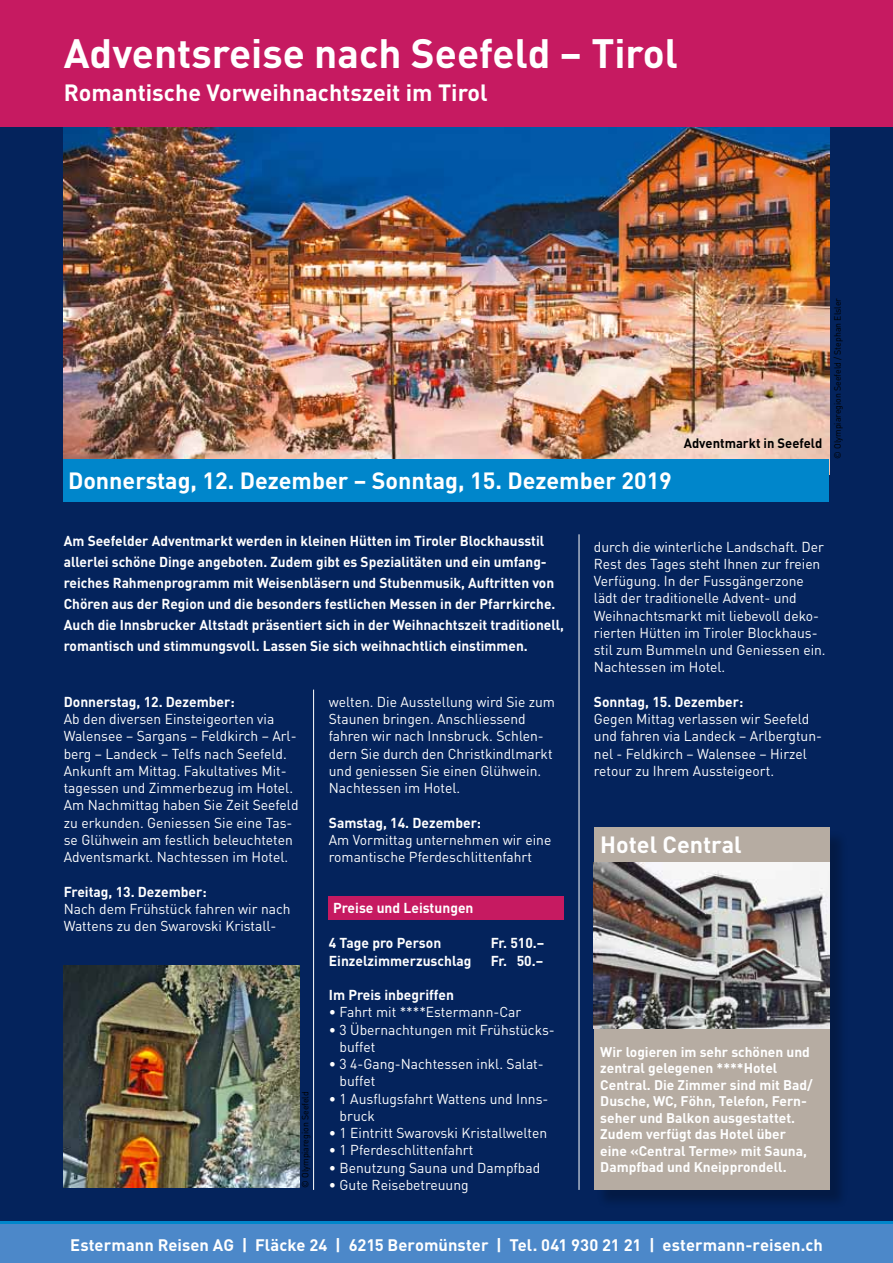
<style>
.page{position:relative;width:893px;height:1263px;background:#fff}
.page>*{position:absolute;margin:0;border:0;box-sizing:border-box;transform-origin:0 0}
.t1{font:700 40.5px "DIN";color:#fff}
.t2{font:700 23.25px "DIN";color:#fff}
.t3{font:700 16.5px "DIN";letter-spacing:.005em;color:#fff}
.t4{font:14.25px/17.2px "DIN";color:#fff}
.t5{font:700 14.25px/21px "DIN";color:#fff;scale:.96 1}
.t6{font:700 14.25px "DIN";color:#fff}
.t7{font:700 13.8px/16.5px "DIN";color:#fff}
.t8{font:700 13.5px "DIN";color:#000;scale:.96 1}
.t9{font:9px "DIN";color:#000}
</style>
<div class="page">
<div style="left:0;top:0;width:893px;height:128px;background:#c61a61"></div>
<div style="left:0;top:1221px;width:893px;height:42px;background:#0086cb"></div>
<div style="left:0;top:128px;width:893px;height:1093px;background:#04235c"></div>
<img style="left:64px;top:128px;width:765px;height:331px">
<div style="left:64px;top:459px;width:765px;height:43px;background:#0086cb"></div>
<hr style="left:579px;top:534px;width:1px;height:656px;background:#fff">
<hr style="left:313px;top:690px;width:1px;height:500px;background:#fff">
<div style="left:329px;top:897px;width:235px;height:23px;background:#c61a61"></div>
<div style="left:596px;top:830px;width:252px;height:378px;background:#000;opacity:.25"></div>
<div style="left:594px;top:828px;width:235px;height:362px;background:#b6aca2"></div>
<img style="left:594px;top:862px;width:235px;height:166px">
<img style="left:64px;top:966px;width:235px;height:222px">
<div style="left:0;top:1224px;width:893px;height:39px;background:#4c88c9"></div>
<h1 class="t1" style="left:64px;top:27px;width:616px">Adventsreise nach Seefeld – Tirol</h1>
<h2 class="t2" style="left:64px;top:77px;width:425px">Romantische Vorweihnachtszeit im Tirol</h2>
<h2 class="t2" style="left:68px;top:465px;width:605px">Donnerstag, 12. Dezember – Sonntag, 15. Dezember 2019</h2>
<p class="t8" style="left:684px;top:434px;width:146px">Adventmarkt in Seefeld</p>
<p class="t9" style="left:832px;top:459px;width:162px;rotate:-90deg">© Olympiaregion Seefeld / Stephan Elsler</p>
<p class="t5" style="left:64px;top:530px;width:523px">Am Seefelder Adventmarkt werden in kleinen Hütten im Tiroler Blockhausstil allerlei schöne Dinge angeboten. Zudem gibt es Spezialitäten und ein umfang&shy;reiches Rahmenprogramm mit Weisenbläsern und Stubenmusik, Auftritten von Chören aus der Region und die besonders festlichen Messen in der Pfarrkirche.<br>Auch die Innsbrucker Altstadt präsentiert sich in der Weihnachtszeit traditionell, romantisch und stimmungsvoll. Lassen Sie sich weihnachtlich einstimmen.</p>
<p class="t4" style="left:594px;top:537px;width:233px">durch die winterliche Landschaft. Der Rest des Tages steht Ihnen zur freien Verfügung. In der Fussgängerzone lädt der traditionelle Advent- und Weihnachtsmarkt mit liebevoll deko&shy;rierten Hütten im Tiroler Blockhaus&shy;stil zum Bummeln und Geniessen ein.<br>Nachtessen im Hotel.</p>
<p class="t6" style="left:594px;top:692px;width:151px">Sonntag, 15. Dezember:</p>
<p class="t4" style="left:594px;top:710px;width:230px">Gegen Mittag verlassen wir Seefeld und fahren via Landeck – Arlbergtun&shy;nel - Feldkirch – Walensee – Hirzel retour zu Ihrem Aussteigeort.</p>
<p class="t4" style="left:329px;top:693px;width:228px">welten. Die Ausstellung wird Sie zum<br>Staunen bringen. Anschliessend fahren wir nach Innsbruck. Schlen&shy;dern Sie durch den Christkindlmarkt und geniessen Sie einen Glühwein.<br>Nachtessen im Hotel.</p>
<p class="t6" style="left:329px;top:813px;width:154px">Samstag, 14. Dezember:</p>
<p class="t4" style="left:329px;top:831px;width:224px">Am Vormittag unternehmen wir eine romantische Pferdeschlittenfahrt</p>
<h2 class="t2" style="left:600px;top:829px;width:143px">Hotel Central</h2>
<p class="t6" style="left:64px;top:692px;width:172px">Donnerstag, 12. Dezember:</p>
<p class="t4" style="left:64px;top:710px;width:236px">Ab den diversen Einsteigeorten via Walensee – Sargans – Feldkirch – Arl&shy;berg – Landeck – Telfs nach Seefeld.<br>Ankunft am Mittag. Fakultatives Mit&shy;tagessen und Zimmerbezug im Hotel.<br>Am Nachmittag haben Sie Zeit Seefeld zu erkunden. Geniessen Sie eine Tas&shy;se Glühwein am festlich beleuchteten Adventsmarkt. Nachtessen im Hotel.</p>
<p class="t6" style="left:64px;top:882px;width:144px">Freitag, 13. Dezember:</p>
<p class="t4" style="left:64px;top:900px;width:228px">Nach dem Frühstück fahren wir nach<br>Wattens zu den Swarovski Kristall-</p>
<p class="t6" style="left:333px;top:898px;width:142px">Preise und Leistungen</p>
<p class="t9" style="left:300px;top:1188px;width:98px;rotate:-90deg">© Olympiaregion Seefeld</p>
<p class="t6" style="left:329px;top:934px;width:114px">4 Tage pro Person</p>
<p class="t6" style="left:491px;top:934px;width:55px">Fr. 510.–</p>
<p class="t6" style="left:329px;top:951px;width:144px">Einzelzimmerzuschlag</p>
<p class="t6" style="left:491px;top:951px;width:54px">Fr. 50.–</p>
<p class="t6" style="left:329px;top:986px;width:127px">Im Preis inbegriffen</p>
<p class="t4" style="left:329px;top:1003px;width:194px">• Fahrt mit ****Estermann-Car</p>
<p class="t4" style="left:340px;top:1021px;width:217px;text-indent:-11px">• 3 Übernachtungen mit Frühstücks&shy;buffet</p>
<p class="t4" style="left:340px;top:1055px;width:206px;text-indent:-11px">• 3 4-Gang-Nachtessen inkl. Salat&shy;buffet</p>
<p class="t4" style="left:340px;top:1090px;width:210px;text-indent:-11px">• 1 Ausflugsfahrt Wattens und Inns&shy;bruck</p>
<p class="t4" style="left:329px;top:1124px;width:220px">• 1 Eintritt Swarovski Kristallwelten</p>
<p class="t4" style="left:329px;top:1141px;width:146px">• 1 Pferdeschlittenfahrt</p>
<p class="t4" style="left:329px;top:1159px;width:213px">• Benutzung Sauna und Dampfbad</p>
<p class="t4" style="left:329px;top:1176px;width:141px">• Gute Reisebetreuung</p>
<p class="t7" style="left:600px;top:1043px;width:214px">Wir logieren im sehr schönen und zentral gelegenen ****Hotel<br>Central. Die Zimmer sind mit Bad/<br>Dusche, WC, Föhn, Telefon, Fern&shy;seher und Balkon ausgestattet.<br>Zudem verfügt das Hotel über eine «Central Terme» mit Sauna,<br>Dampfbad und Kneipprondell.</p>
<p class="t3" style="left:70px;top:1234px;width:754px">Estermann Reisen AG | Fläcke 24 | 6215 Beromünster | Tel. 041 930 21 21 | estermann-reisen.ch</p>
</div>
